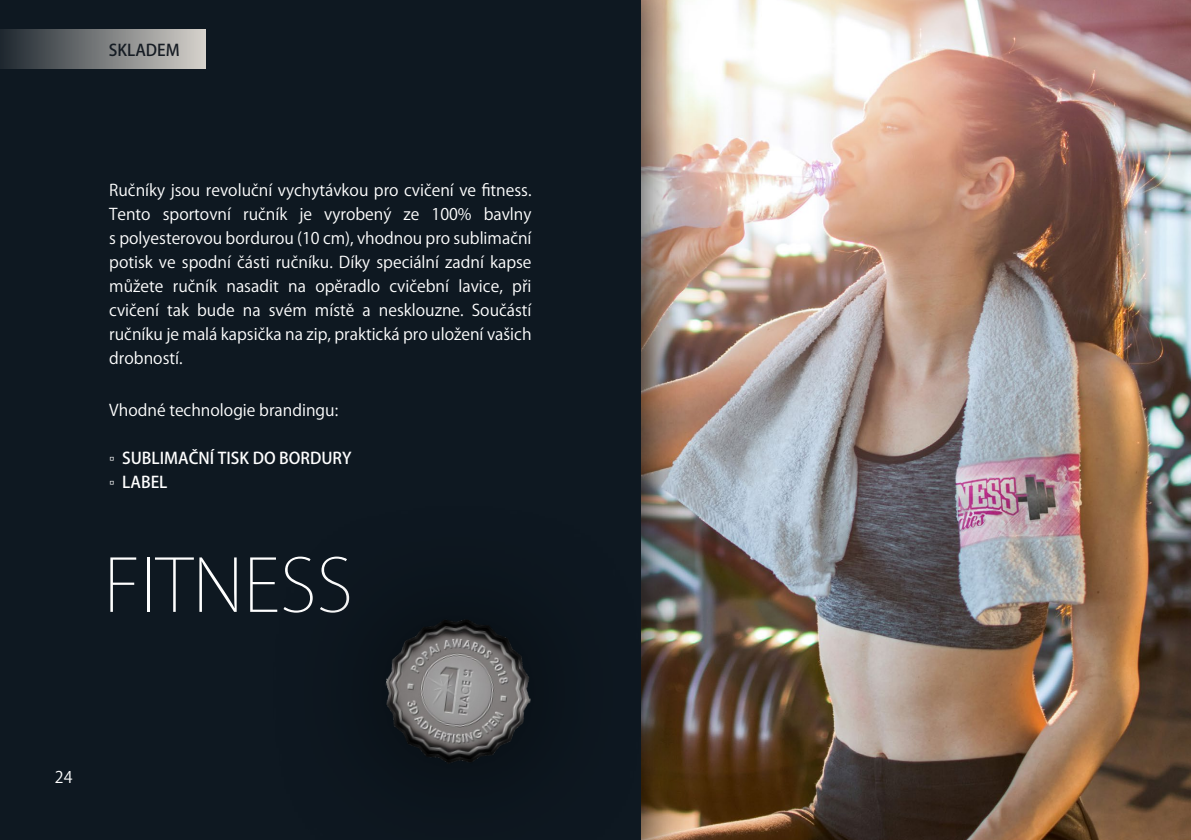
<style>
.page{position:relative;width:1191px;height:840px;background:#fff}
.page>*{position:absolute;margin:0;border:0;box-sizing:border-box;transform-origin:0 0}
.t1{font:200 72px "Koz Go Pr 6 N";color:#fff}
.t2{font:16px/24px "Koz Go Pr 6 N";color:#fff;text-align:justify}
.t3{font:500 16px "Koz Go Pr 6 N";color:#fff}
.t4{font:500 16px "Koz Go Pr 6 N";color:#1a1f26}
.s1{font-family:"Arial Narrow";font-weight:400}
</style>
<div class="page">
<img style="left:689px;top:0;width:502px;height:839px">
<div style="left:0;top:0;width:689px;height:839px;background:#000;opacity:.75"></div>
<div style="left:0;top:0;width:641px;height:839px;background:#0e1821"></div>
<div style="left:263px;top:496px;width:390px;height:343px;background:#0d171f"></div>
<img style="left:385px;top:619px;width:146px;height:145px">
<div style="left:0;top:29px;width:205px;height:40px;background:linear-gradient(to right,#1e272f,#d5d2cc)"></div>
<p class="t4" style="left:109px;top:41px;width:72px">SKLADEM</p>
<p class="t2" style="left:109px;top:178px;width:424px">Ručníky jsou revoluční vychytávkou pro cvičení ve fitness.<br>Tento sportovní ručník je vyrobený ze 100% bavlny s polyesterovou bordurou (10 cm), vhodnou pro sublimační potisk ve spodní části ručníku. Díky speciální zadní kapse můžete ručník nasadit na opěradlo cvičební lavice, při cvičení tak bude na svém místě a nesklouzne. Součástí ručníku je malá kapsička na zip, praktická pro uložení vašich drobností.</p>
<p class="t2" style="left:109px;top:398px;width:230px">Vhodné technologie brandingu:</p>
<p class="t3" style="left:109px;top:448px;width:244px"><span class="s1">▫</span> SUBLIMAČNÍ TISK DO BORDURY</p>
<p class="t3" style="left:109px;top:472px;width:60px"><span class="s1">▫</span> LABEL</p>
<p class="t1" style="left:104px;top:544px;width:251px">FITNESS</p>
<p class="t2" style="left:55px;top:764px;width:19px">24</p>
</div>
